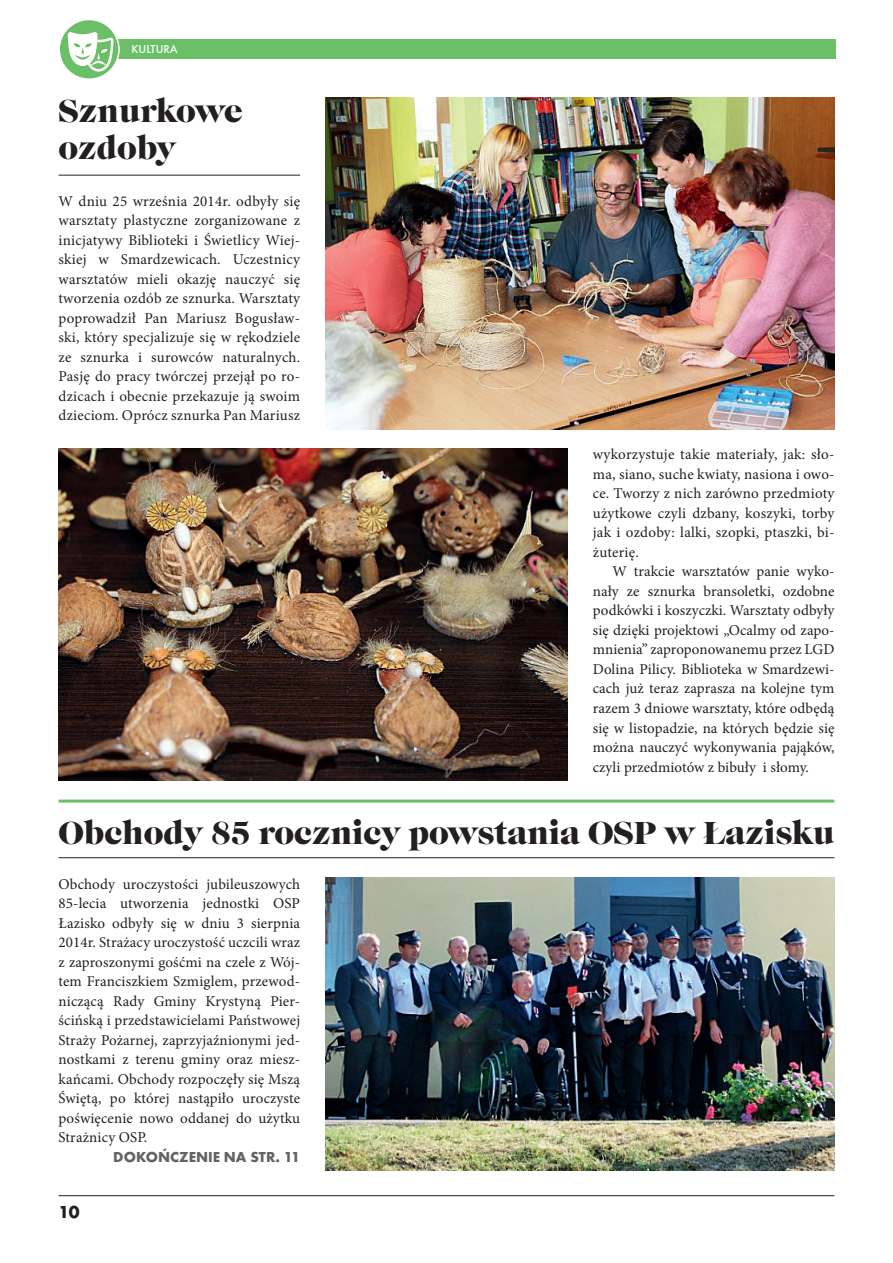
<style>
.page{position:relative;width:893px;height:1263px;background:#fff}
.page>*{position:absolute;margin:0;border:0;box-sizing:border-box;transform-origin:0 0}
.t1{font:33px/37.5px "Caslon Gra DCE";color:#231f20}
.t2{font:700 18px "Futura TCE";color:#231f20}
.t3{font:15px/19.5px "Minion Pro";letter-spacing:.01em;color:#231f20;text-align:justify}
.t4{font:700 15px "Futura TCE";color:#636366}
.t5{font:500 12px "Futura TCE";color:#fff}
</style>
<div class="page">
<hr style="left:58px;top:1195px;width:776px;height:1px;background:#231f20">
<div style="left:117px;top:39px;width:718px;height:19px;background:#6bc067"></div>
<svg style="left:59px;top:19px;width:60px;height:60px"></svg>
<div style="left:59px;top:19px;width:61px;height:61px;border:2px solid #fff;border-radius:50%"></div>
<svg style="left:68px;top:31px;width:46px;height:41px"></svg>
<img style="left:58px;top:448px;width:509px;height:332px">
<hr style="left:58px;top:800px;width:776px;height:2px;background:#6bc067">
<hr style="left:58px;top:175px;width:242px;height:1px;background:#231f20">
<img style="left:326px;top:878px;width:508px;height:292px">
<hr style="left:58px;top:857px;width:776px;height:1px;background:#231f20">
<img style="left:326px;top:98px;width:508px;height:331px">
<p class="t5" style="left:132px;top:44px;width:48px">KULTURA</p>
<h1 class="t1" style="left:58px;top:94px;width:186px">Sznurkowe ozdoby</h1>
<p class="t3" style="left:58px;top:193px;width:243px">W dniu 25 września 2014r. odbyły się warsztaty plastyczne zorganizowane z inicjatywy Biblioteki i Świetlicy Wiej&shy;skiej w Smardzewicach. Uczestnicy warsztatów mieli okazję nauczyć się tworzenia ozdób ze sznurka. Warsztaty poprowadził Pan Mariusz Bogusław&shy;ski, który specjalizuje się w rękodziele ze sznurka i surowców naturalnych.<br>Pasję do pracy twórczej przejął po ro&shy;dzicach i obecnie przekazuje ją swoim dzieciom. Oprócz sznurka Pan Mariusz</p>
<p class="t3" style="left:593px;top:446px;width:243px">wykorzystuje takie materiały, jak: sło&shy;ma, siano, suche kwiaty, nasiona i owo&shy;ce. Tworzy z nich zarówno przedmioty użytkowe czyli dzbany, koszyki, torby jak i ozdoby: lalki, szopki, ptaszki, bi&shy;żuterię.</p>
<p class="t3" style="left:593px;top:563px;width:243px;text-indent:20px">W trakcie warsztatów panie wyko&shy;nały ze sznurka bransoletki, ozdobne podkówki i koszyczki. Warsztaty odbyły się dzięki projektowi „Ocalmy od zapo&shy;mnienia” zaproponowanemu przez LGD Dolina Pilicy. Biblioteka w Smardzewi&shy;cach już teraz zaprasza na kolejne tym razem 3 dniowe warsztaty, które odbędą się w listopadzie, na których będzie się można nauczyć wykonywania pająków, czyli przedmiotów z bibuły i słomy.</p>
<h1 class="t1" style="left:58px;top:815px;width:777px">Obchody 85 rocznicy powstania OSP w Łazisku</h1>
<p class="t3" style="left:58px;top:875px;width:243px">Obchody uroczystości jubileuszowych 85-lecia utworzenia jednostki OSP Łazisko odbyły się w dniu 3 sierpnia 2014r. Strażacy uroczystość uczcili wraz z zaproszonymi gośćmi na czele z Wój&shy;tem Franciszkiem Szmiglem, przewod&shy;niczącą Rady Gminy Krystyną Pier&shy;ścińską i przedstawicielami Państwowej Straży Pożarnej, zaprzyjaźnionymi jed&shy;nostkami z terenu gminy oraz miesz&shy;kańcami. Obchody rozpoczęły się Mszą Świętą, po której nastąpiło uroczyste poświęcenie nowo oddanej do użytku Strażnicy OSP.</p>
<p class="t4" style="left:113px;top:1150px;width:188px">DOKOŃCZENIE NA STR. 11</p>
<p class="t2" style="left:58px;top:1204px;width:22px">10</p>
</div>
